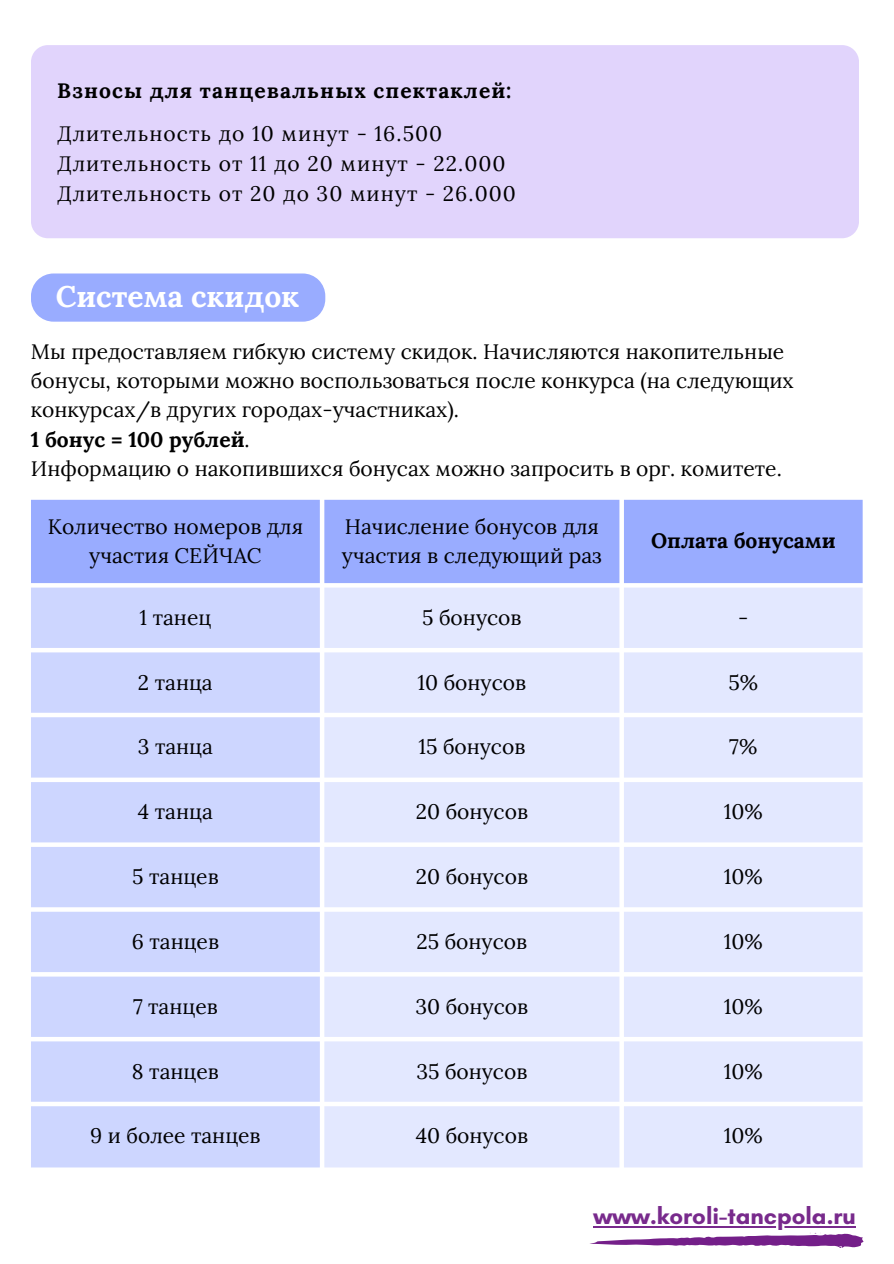
<style>
.page{position:relative;width:894px;height:1264px;background:#fff}
.page>*{position:absolute;margin:0;border:0;box-sizing:border-box;transform-origin:0 0}
.t1{font:700 30px "Lora";color:#fff}
.t2{font:700 24px "Glacial Indifference";color:#782a8c}
.t3{font:21px/29.2px "Lora";color:#000}
.t4{font:21px/30.3px "Lora";letter-spacing:.05em;color:#000}
.t5{font:700 21px "Lora";letter-spacing:.05em;color:#000}
.t6{font:700 21px "Lora";color:#000}
.s1{font-weight:700}
</style>
<div class="page">
<svg style="left:589px;top:1232px;width:274px;height:16px"></svg>
<hr style="left:593px;top:1225px;width:262px;height:2px;background:#782a8c">
<svg style="left:31px;top:273px;width:294px;height:49px;background:#9dafff"></svg>
<div style="left:31px;top:500px;width:831px;height:83px;background:#99acff"></div>
<svg style="left:31px;top:587px;width:289px;height:580px;background:#d0d8ff"></svg>
<svg style="left:324px;top:587px;width:538px;height:580px;background:#e4e9ff"></svg>
<div style="left:31px;top:45px;width:827px;height:193px;background:#e1d4fc;border-radius:17px"></div>
<p class="t5" style="left:57px;top:77px;width:456px">Взносы для танцевальных спектаклей:</p>
<p class="t4" style="left:57px;top:118px;width:460px">Длительность до 10 минут - 16.500<br>Длительность от 11 до 20 минут - 22.000<br>Длительность от 20 до 30 минут - 26.000</p>
<h1 class="t1" style="left:56px;top:277px;width:245px">Система скидок</h1>
<p class="t3" style="left:31px;top:336px;width:764px">Мы предоставляем гибкую систему скидок. Начисляются накопительные бонусы, которыми можно воспользоваться после конкурса (на следующих конкурсах/в других городах-участниках).<br><span class="s1">1 бонус = 100 рублей</span>.<br>Информацию о накопившихся бонусах можно запросить в орг. комитете.</p>
<p class="t3" style="left:48px;top:511px;width:257px;text-align:center">Количество номеров для участия СЕЙЧАС</p>
<p class="t3" style="left:342px;top:511px;width:261px">Начисление бонусов для участия в следующий раз</p>
<p class="t6" style="left:651px;top:527px;width:186px">Оплата бонусами</p>
<p class="t3" style="left:139px;top:602px;width:73px">1 танец</p>
<p class="t3" style="left:422px;top:602px;width:101px">5 бонусов</p>
<p class="t3" style="left:738px;top:602px;width:12px">-</p>
<p class="t3" style="left:138px;top:667px;width:76px">2 танца</p>
<p class="t3" style="left:417px;top:667px;width:110px">10 бонусов</p>
<p class="t3" style="left:728px;top:667px;width:31px">5%</p>
<p class="t3" style="left:138px;top:732px;width:77px">3 танца</p>
<p class="t3" style="left:418px;top:732px;width:108px">15 бонусов</p>
<p class="t3" style="left:729px;top:732px;width:29px">7%</p>
<p class="t3" style="left:138px;top:797px;width:76px">4 танца</p>
<p class="t3" style="left:415px;top:797px;width:114px">20 бонусов</p>
<p class="t3" style="left:723px;top:797px;width:40px">10%</p>
<p class="t3" style="left:132px;top:861px;width:88px">5 танцев</p>
<p class="t3" style="left:415px;top:861px;width:114px">20 бонусов</p>
<p class="t3" style="left:723px;top:861px;width:40px">10%</p>
<p class="t3" style="left:132px;top:926px;width:89px">6 танцев</p>
<p class="t3" style="left:416px;top:926px;width:112px">25 бонусов</p>
<p class="t3" style="left:723px;top:926px;width:40px">10%</p>
<p class="t3" style="left:133px;top:991px;width:86px">7 танцев</p>
<p class="t3" style="left:415px;top:991px;width:114px">30 бонусов</p>
<p class="t3" style="left:723px;top:991px;width:40px">10%</p>
<p class="t3" style="left:132px;top:1056px;width:88px">8 танцев</p>
<p class="t3" style="left:416px;top:1056px;width:112px">35 бонусов</p>
<p class="t3" style="left:723px;top:1056px;width:40px">10%</p>
<p class="t3" style="left:90px;top:1121px;width:172px">9 и более танцев</p>
<p class="t3" style="left:415px;top:1121px;width:114px">40 бонусов</p>
<p class="t3" style="left:723px;top:1121px;width:40px">10%</p>
<p class="t2" style="left:593px;top:1200px;width:264px">www.koroli-tancpola.ru</p>
</div>
